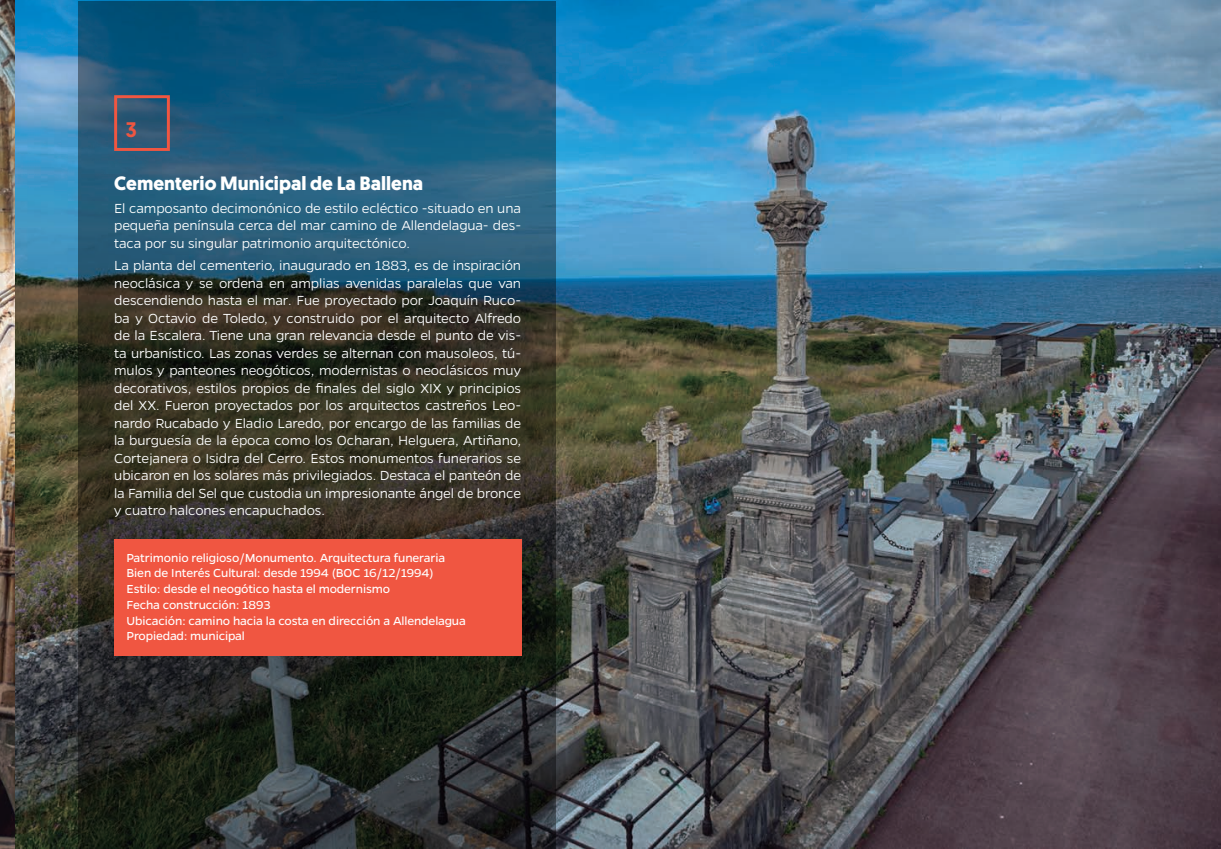
<style>
.page{position:relative;width:1221px;height:849px;background:#fff}
.page>*{position:absolute;margin:0;border:0;box-sizing:border-box;transform-origin:0 0}
.t1{font:500 21px "Geomanist";color:#f05641}
.t2{font:700 19.25px "Geomanist";color:#fff}
.t3{font:300 14.88px/17.5px "Gentona";letter-spacing:-.01em;color:#fff;text-align:justify}
.t4{font:13.12px/15.8px "Gentona";letter-spacing:-.01em;color:#fff}
</style>
<div class="page">
<img style="left:0;top:0;width:1220px;height:848px">
<svg style="left:78px;top:1px;width:478px;height:846px;background:#273e45"></svg>
<div style="left:114px;top:539px;width:407px;height:116px;background:#f05641"></div>
<div style="left:114px;top:95px;width:56px;height:56px;border:3px solid #f05641"></div>
<h1 class="t1" style="left:126px;top:116px;width:13px">3</h1>
<p class="t2" style="left:114px;top:170px;width:310px">Cementerio Municipal de La Ballena</p>
<p class="t3" style="left:114px;top:199px;width:408px">El camposanto decimonónico de estilo ecléctico -situado en una pequeña península cerca del mar camino de Allendelagua- des&shy;taca por su singular patrimonio arquitectónico.</p>
<p class="t3" style="left:114px;top:256px;width:408px">La planta del cementerio, inaugurado en 1883, es de inspiración neoclásica y se ordena en amplias avenidas paralelas que van descendiendo hasta el mar. Fue proyectado por Joaquín Ruco&shy;ba y Octavio de Toledo, y construido por el arquitecto Alfredo de la Escalera. Tiene una gran relevancia desde el punto de vis&shy;ta urbanístico. Las zonas verdes se alternan con mausoleos, tú&shy;mulos y panteones neogóticos, modernistas o neoclásicos muy decorativos, estilos propios de finales del siglo XIX y principios del XX. Fueron proyectados por los arquitectos castreños Leo&shy;nardo Rucabado y Eladio Laredo, por encargo de las familias de la burguesía de la época como los Ocharan, Helguera, Artiñano, Cortejanera o Isidra del Cerro. Estos monumentos funerarios se ubicaron en los solares más privilegiados. Destaca el panteón de la Familia del Sel que custodia un impresionante ángel de bronce y cuatro halcones encapuchados.</p>
<p class="t4" style="left:126px;top:549px;width:341px">Patrimonio religioso/Monumento. Arquitectura funeraria Bien de Interés Cultural: desde 1994 (BOC 16/12/1994)<br>Estilo: desde el neogótico hasta el modernismo<br>Fecha construcción: 1893<br>Ubicación: camino hacia la costa en dirección a Allendelagua Propiedad: municipal</p>
</div>
